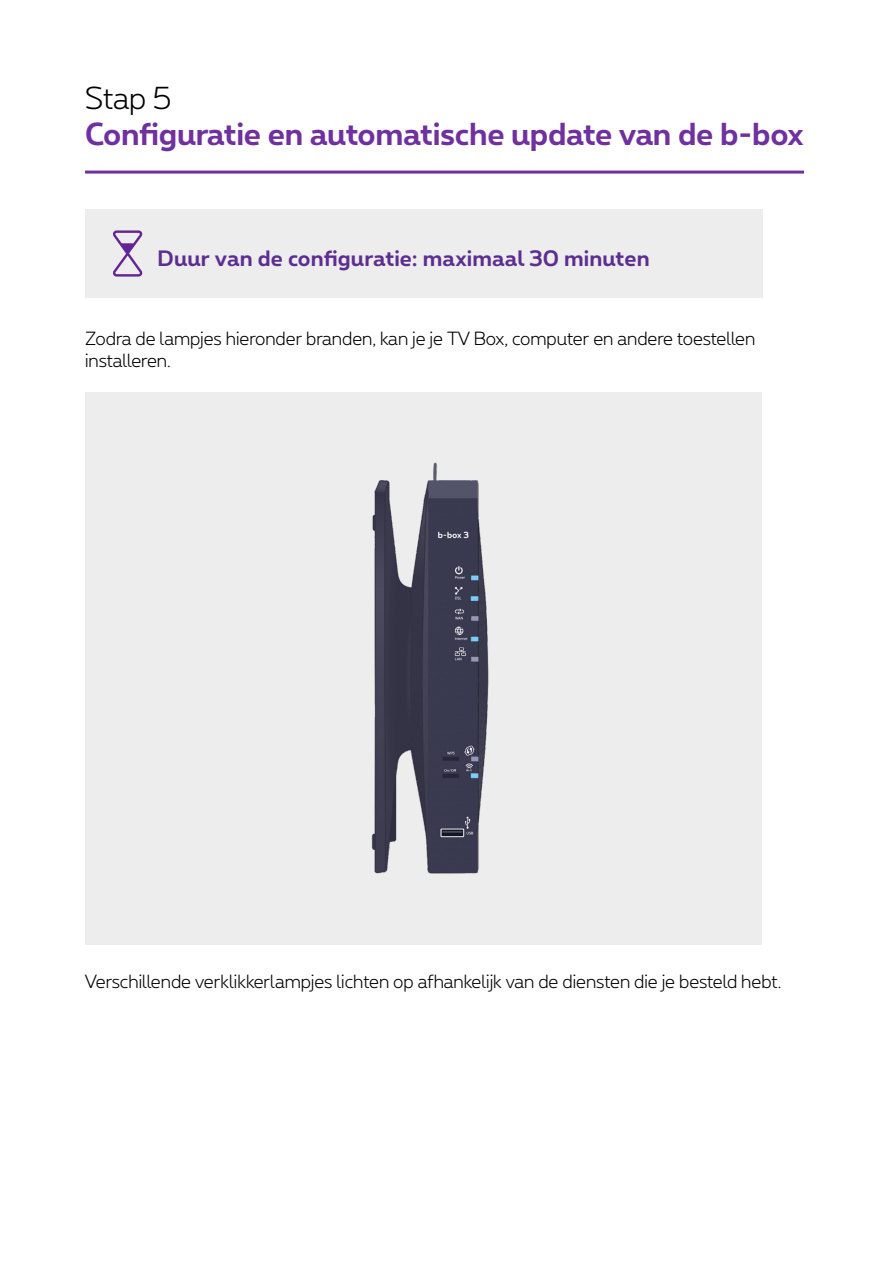
<style>
.page{position:relative;width:893px;height:1263px;background:#fff}
.page>*{position:absolute;margin:0;border:0;box-sizing:border-box;transform-origin:0 0}
.t1{font:700 30px "Proximus";letter-spacing:-.01em;color:#7030a0}
.t2{font:300 30px "Proximus";color:#000}
.t3{font:700 21px "Proximus";letter-spacing:.005em;color:#5c2e91}
.t4{font:300 18px/21.6px "Proximus";color:#000}
</style>
<div class="page">
<hr style="left:85px;top:171px;width:719px;height:3px;background:#7030a0">
<div style="left:85px;top:209px;width:677px;height:89px;background:#ededed"></div>
<svg style="left:113px;top:230px;width:29px;height:47px"></svg>
<div style="left:85px;top:392px;width:676px;height:553px;background:#ededed"></div>
<img style="left:371px;top:462px;width:118px;height:412px">
<h1 class="t2" style="left:85px;top:78px;width:88px">Stap 5</h1>
<h1 class="t1" style="left:85px;top:112px;width:720px">Configuratie en automatische update van de b-box</h1>
<p class="t3" style="left:158px;top:243px;width:493px">Duur van de configuratie: maximaal 30 minuten</p>
<p class="t4" style="left:85px;top:327px;width:672px">Zodra de lampjes hieronder branden, kan je je TV Box, computer en andere toestellen installeren.</p>
<p class="t4" style="left:85px;top:970px;width:698px">Verschillende verklikkerlampjes lichten op afhankelijk van de diensten die je besteld hebt.</p>
</div>
